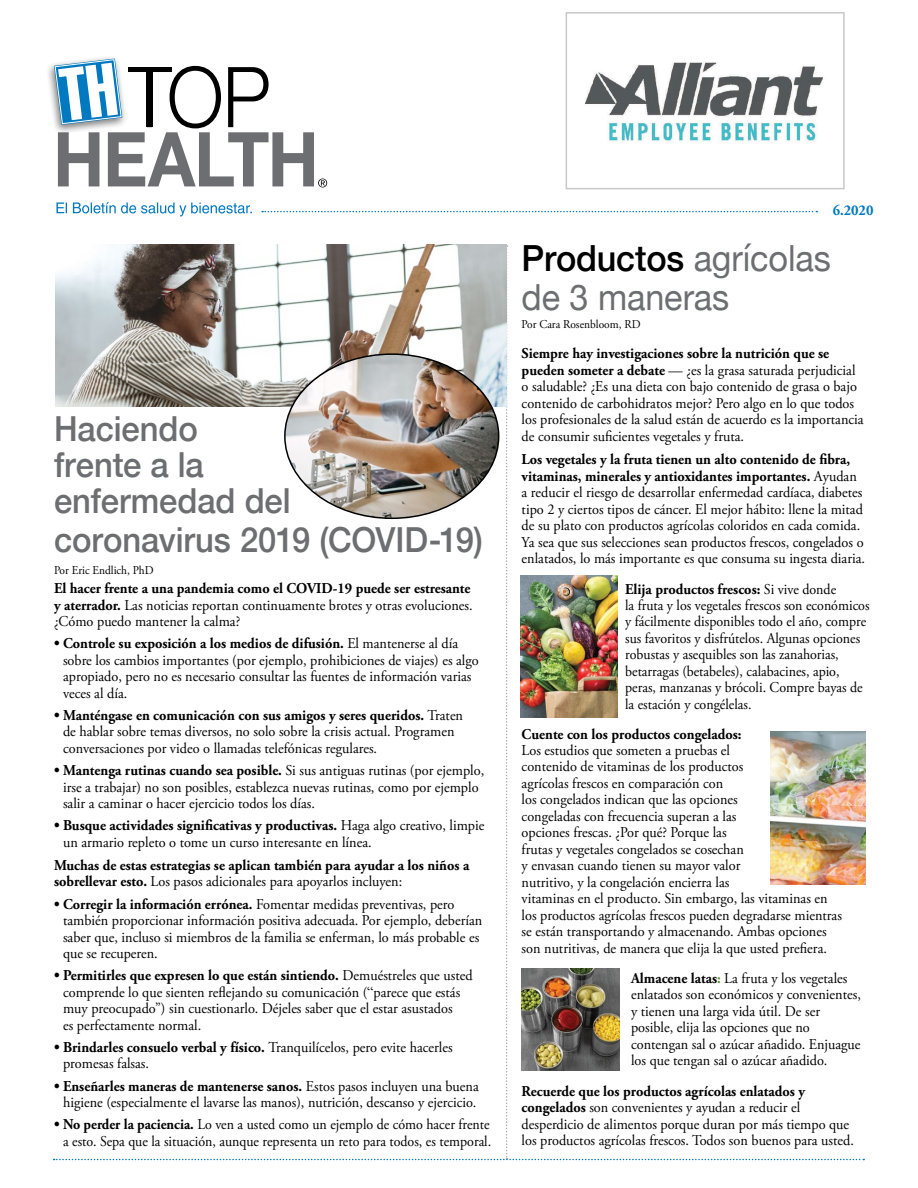
<style>
.page{position:relative;width:918px;height:1188px;background:#fff}
.page>*{position:absolute;margin:0;border:0;box-sizing:border-box;transform-origin:0 0}
.t1{font:36px/39px "Helvetica Neue";color:#6d6e71;scale:.95 1}
.t2{font:500 34.5px/36px "Helvetica Neue";letter-spacing:-.005em;color:#6d6e71;scale:.95 1}
.t3{font:15px/16.5px "Adobe Garamond Pro";color:#000;scale:.95 1}
.t4{font:15px/16.5px "Adobe Garamond Pro";color:#000;text-align:right;scale:.93 1}
.t5{font:700 15px/16.5px "Adobe Garamond Pro";color:#000;scale:.95 1}
.t6{font:700 15px "Adobe Garamond Pro";color:#0079c1;scale:.95 1}
.t7{font:12px "Adobe Garamond Pro";color:#000;scale:.95 1}
.s1{font-weight:700}
.s2{font-weight:400}
.s3{font-family:"Times New Roman"}
.s4{font-weight:500;color:#000}
.s5{font-weight:700;color:#5e9732}
</style>
<div class="page">
<svg style="left:262px;top:211px;width:555px;height:1px"></svg>
<svg style="left:56px;top:202px;width:11px;height:11px"></svg>
<svg style="left:73px;top:202px;width:179px;height:14px"></svg>
<div style="left:566px;top:12px;width:279px;height:177px;border:2px solid #c7c8ca"></div>
<div style="left:45px;top:54px;width:83px;height:81px;background:#000;opacity:.3"></div>
<svg style="left:54px;top:59px;width:273px;height:128px"></svg>
<img style="left:585px;top:62px;width:238px;height:80px">
<img style="left:55px;top:244px;width:452px;height:162px">
<img style="left:285px;top:354px;width:214px;height:164px">
<img style="left:520px;top:576px;width:98px;height:141px">
<img style="left:770px;top:732px;width:96px;height:153px">
<img style="left:522px;top:968px;width:97px;height:103px">
<h2 class="t2" style="left:54px;top:408px;width:251px">Haciendo frente a la enfermedad del</h2>
<h2 class="t2" style="left:54px;top:519px;width:453px">coronavirus 2019 (COVID-19)</h2>
<p class="t7" style="left:54px;top:563px;width:106px">Por Eric Endlich, PhD</p>
<p class="t3" style="left:54px;top:581px;width:442px"><span class="s1">El hacer frente a una pandemia como el COVID-19 puede ser estresante y aterrador.</span> Las noticias reportan continuamente brotes y otras evoluciones. ¿Cómo puedo mantener la calma?</p>
<p class="t3" style="left:63px;top:636px;width:439px;text-indent:-9px"><span class="s1">• Controle su exposición a los medios de difusión.</span> El mantenerse al día sobre los cambios importantes (por ejemplo, prohibiciones de viajes) es algo apropiado, pero no es necesario consultar las fuentes de información varias veces al día.</p>
<p class="t3" style="left:63px;top:707px;width:423px;text-indent:-9px"><span class="s1">• Manténgase en comunicación con sus amigos y seres queridos.</span> Traten de hablar sobre temas diversos, no solo sobre la crisis actual. Programen conversaciones por video o llamadas telefónicas regulares.</p>
<p class="t3" style="left:63px;top:763px;width:445px;text-indent:-9px"><span class="s1">• Mantenga rutinas cuando sea posible.</span> Si sus antiguas rutinas (por ejemplo, irse a trabajar) no son posibles, establezca nuevas rutinas, como por ejemplo salir a caminar o hacer ejercicio todos los días.</p>
<p class="t3" style="left:63px;top:818px;width:445px;text-indent:-9px"><span class="s1">• Busque actividades significativas y productivas.</span> Haga algo creativo, limpie un armario repleto o tome un curso interesante en línea.</p>
<p class="t5" style="left:54px;top:857px;width:439px">Muchas de estas estrategias se aplican también para ayudar a los niños a sobrellevar esto. <span class="s2">Los pasos adicionales para apoyarlos incluyen:</span></p>
<p class="t3" style="left:63px;top:896px;width:443px;text-indent:-9px"><span class="s1">• Corregir la información errónea.</span> Fomentar medidas preventivas, pero también proporcionar información positiva adecuada. Por ejemplo, deberían saber que, incluso si miembros de la familia se enferman, lo más probable es que se recuperen.</p>
<p class="t3" style="left:63px;top:968px;width:433px;text-indent:-9px"><span class="s1">• Permitirles que expresen lo que están sintiendo.</span> Demuéstreles que usted comprende lo que sienten reflejando su comunicación (<span class="s3">“</span>parece que estás muy preocupado”) sin cuestionarlo. Déjeles saber que el estar asustados<br>es perfectamente normal.</p>
<p class="t3" style="left:63px;top:1040px;width:412px;text-indent:-9px"><span class="s1">• Brindarles consuelo verbal y físico.</span> Tranquilícelos, pero evite hacerles promesas falsas.</p>
<p class="t3" style="left:54px;top:1078px;width:449px;text-align:center"><span class="s1">• Enseñarles maneras de mantenerse sanos.</span> Estos pasos incluyen una buena higiene (especialmente el lavarse las manos), nutrición, descanso y ejercicio.</p>
<p class="t4" style="left:54px;top:1117px;width:472px"><span class="s1">• No perder la paciencia.</span> Lo ven a usted como un ejemplo de cómo hacer frente a esto. Sepa que la situación, aunque representa un reto para todos, es temporal.</p>
<p class="t6" style="left:833px;top:201px;width:44px">6.2020</p>
<h2 class="t1" style="left:522px;top:241px;width:327px"><span class="s4">Productos</span> agrícolas de 3 maneras</h2>
<p class="t7" style="left:522px;top:317px;width:127px">Por Cara Rosenbloom, RD</p>
<p class="t3" style="left:522px;top:346px;width:362px"><span class="s1">Siempre hay investigaciones sobre la nutrición que se pueden someter a debate</span> — ¿es la grasa saturada perjudicial o saludable? ¿Es una dieta con bajo contenido de grasa o bajo contenido de carbohidratos mejor? Pero algo en lo que todos los profesionales de la salud están de acuerdo es la importancia de consumir suficientes vegetales y fruta.</p>
<p class="t3" style="left:522px;top:452px;width:363px"><span class="s1">Los vegetales y la fruta tienen un alto contenido de fibra, vitaminas, minerales y antioxidantes importantes.</span> Ayudan a reducir el riesgo de desarrollar enfermedad cardíaca, diabetes tipo 2 y ciertos tipos de cáncer. El mejor hábito: llene la mitad de su plato con productos agrícolas coloridos en cada comida.<br>Ya sea que sus selecciones sean productos frescos, congelados o enlatados, lo más importante es que consuma su ingesta diaria.</p>
<p class="t4" style="left:625px;top:581px;width:264px;text-align:left"><span class="s1">Elija productos frescos:</span> Si vive donde<br>la fruta y los vegetales frescos son económicos y fácilmente disponibles todo el año, compre sus favoritos y disfrútelos. Algunas opciones robustas y asequibles son las zanahorias, betarragas (betabeles), calabacines, apio, peras, manzanas y brócoli. Compre bayas de la estación y congélelas.</p>
<p class="t3" style="left:522px;top:726px;width:339px"><span class="s1">Cuente con los productos congelados:<br></span>Los estudios que someten a pruebas el<br>contenido de vitaminas de los productos<br>agrícolas frescos en comparación con<br>los congelados indican que las opciones<br>congeladas con frecuencia superan a las<br>opciones frescas. ¿Por qué? Porque las<br>frutas y vegetales congelados se cosechan<br>y envasan cuando tienen su mayor valor<br>nutritivo, y la congelación encierra las<br>vitaminas en el producto. Sin embargo, las vitaminas en los productos agrícolas frescos pueden degradarse mientras se están transportando y almacenando. Ambas opciones son nutritivas, de manera que elija la que usted prefiera.</p>
<p class="t3" style="left:631px;top:971px;width:243px"><span class="s1">Almacene latas</span><span class="s5">:</span> La fruta y los vegetales enlatados son económicos y convenientes, y tienen una larga vida útil. De ser posible, elija las opciones que no contengan sal o azúcar añadido. Enjuague los que tengan sal o azúcar añadido.</p>
<p class="t3" style="left:522px;top:1083px;width:351px"><span class="s1">Recuerde que los productos agrícolas enlatados y congelados</span> son convenientes y ayudan a reducir el desperdicio de alimentos porque duran por más tiempo que los productos agrícolas frescos. Todos son buenos para usted.</p>
</div>
